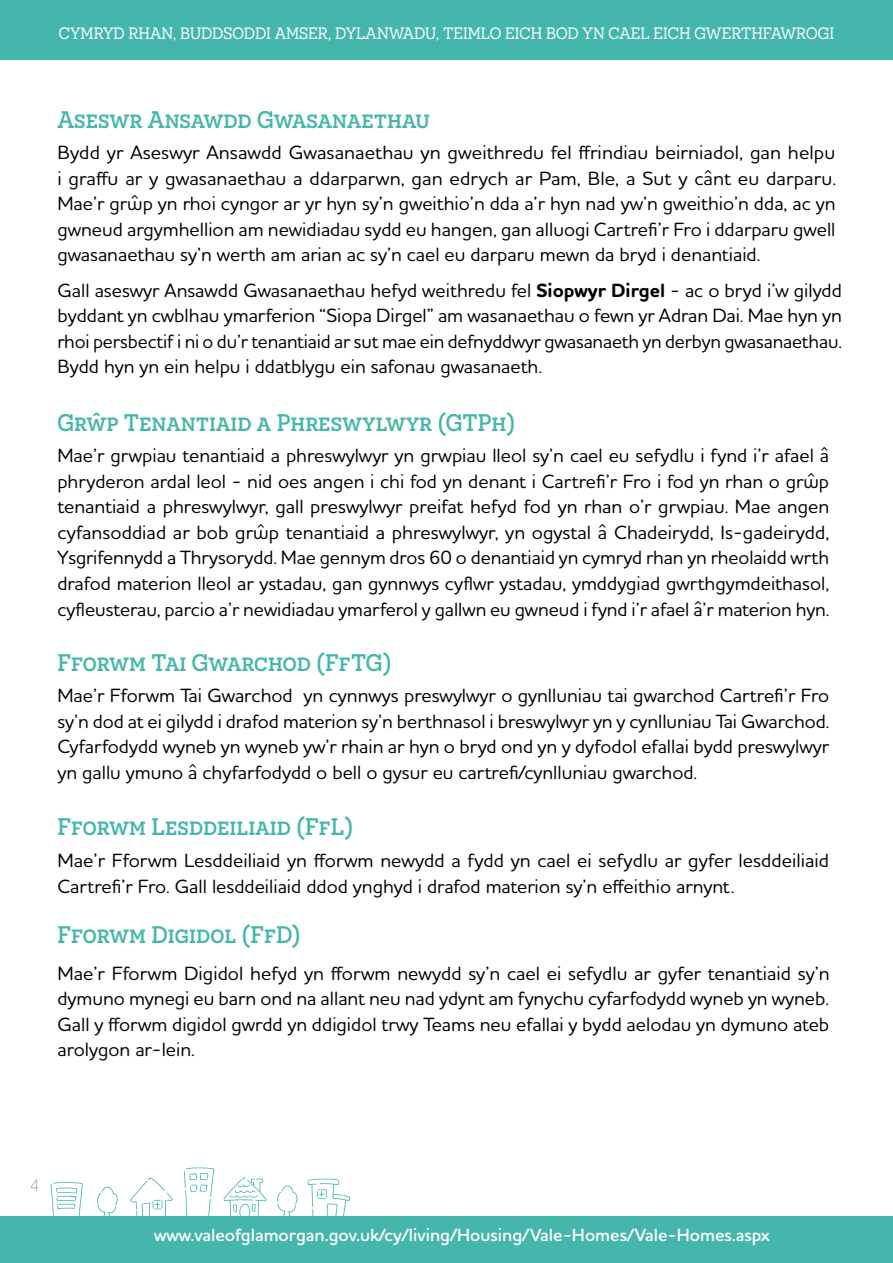
<style>
.page{position:relative;width:893px;height:1263px;background:#fff}
.page>*{position:absolute;margin:0;border:0;box-sizing:border-box;transform-origin:0 0}
.Houschka_Rounded_lig{font:500 24px "Novecentoslab";color:#44b6ac}
.Houschka_Rounded_lig-2{font:500 19.5px/25.5px "Houschka Rounded";color:#000;text-align:justify}
.Houschka_Rounded_lig-3{font:600 18px "Houschka Rounded";color:#fff}
.chapter_heading{font:16.5px "Novecentoslab";color:#fff}
.t1{font:15.75px "Shree Dev 0714";color:#99a49c}
.s1{font-weight:700}
</style>
<div class="page">
<svg style="left:51px;top:1167px;width:300px;height:49px"></svg>
<div style="left:0;top:1216px;width:893px;height:47px;background:#44b6ac"></div>
<div style="left:0;top:0;width:893px;height:60px;background:#44b6ac"></div>
<p class="chapter_heading" style="left:59px;top:23px;width:777px">CYMRYD RHAN, BUDDSODDI AMSER, DYLANWADU, TEIMLO EICH BOD YN CAEL EICH GWERTHFAWROGI</p>
<p class="Houschka_Rounded_lig" style="left:57px;top:106px;width:374px">Aseswr Ansawdd Gwasanaethau</p>
<p class="Houschka_Rounded_lig-2" style="left:57px;top:139px;width:780px">Bydd yr Aseswyr Ansawdd Gwasanaethau yn gweithredu fel ffrindiau beirniadol, gan helpu i graffu ar y gwasanaethau a ddarparwn, gan edrych ar Pam, Ble, a Sut y cânt eu darparu.<br>Mae’r grŵp yn rhoi cyngor ar yr hyn sy’n gweithio’n dda a’r hyn nad yw’n gweithio’n dda, ac yn gwneud argymhellion am newidiadau sydd eu hangen, gan alluogi Cartrefi’r Fro i ddarparu gwell gwasanaethau sy’n werth am arian ac sy’n cael eu darparu mewn da bryd i denantiaid.</p>
<p class="Houschka_Rounded_lig-2" style="left:57px;top:276px;width:786px">Gall aseswyr Ansawdd Gwasanaethau hefyd weithredu fel <span class="s1">Siopwyr Dirgel</span> - ac o bryd i’w gilydd byddant yn cwblhau ymarferion “Siopa Dirgel” am wasanaethau o fewn yr Adran Dai. Mae hyn yn rhoi persbectif i ni o du’r tenantiaid ar sut mae ein defnyddwyr gwasanaeth yn derbyn gwasanaethau.<br>Bydd hyn yn ein helpu i ddatblygu ein safonau gwasanaeth.</p>
<p class="Houschka_Rounded_lig" style="left:57px;top:409px;width:459px">Grŵp Tenantiaid a Phreswylwyr (GTPh)</p>
<p class="Houschka_Rounded_lig-2" style="left:57px;top:442px;width:773px">Mae’r grwpiau tenantiaid a phreswylwyr yn grwpiau lleol sy’n cael eu sefydlu i fynd i’r afael â phryderon ardal leol - nid oes angen i chi fod yn denant i Cartrefi’r Fro i fod yn rhan o grŵp tenantiaid a phreswylwyr, gall preswylwyr preifat hefyd fod yn rhan o’r grwpiau. Mae angen cyfansoddiad ar bob grŵp tenantiaid a phreswylwyr, yn ogystal â Chadeirydd, Is-gadeirydd, Ysgrifennydd a Thrysorydd. Mae gennym dros 60 o denantiaid yn cymryd rhan yn rheolaidd wrth drafod materion lleol ar ystadau, gan gynnwys cyflwr ystadau, ymddygiad gwrthgymdeithasol, cyfleusterau, parcio a’r newidiadau ymarferol y gallwn eu gwneud i fynd i’r afael â’r materion hyn.</p>
<p class="Houschka_Rounded_lig" style="left:57px;top:648px;width:335px">Fforwm Tai Gwarchod (FfTG)</p>
<p class="Houschka_Rounded_lig-2" style="left:57px;top:682px;width:773px">Mae’r Fforwm Tai Gwarchod yn cynnwys preswylwyr o gynlluniau tai gwarchod Cartrefi’r Fro sy’n dod at ei gilydd i drafod materion sy’n berthnasol i breswylwyr yn y cynlluniau Tai Gwarchod.<br>Cyfarfodydd wyneb yn wyneb yw’r rhain ar hyn o bryd ond yn y dyfodol efallai bydd preswylwyr yn gallu ymuno â chyfarfodydd o bell o gysur eu cartrefi/cynlluniau gwarchod.</p>
<p class="Houschka_Rounded_lig" style="left:57px;top:812px;width:297px">Fforwm Lesddeiliaid (FfL)</p>
<p class="Houschka_Rounded_lig-2" style="left:57px;top:847px;width:773px">Mae’r Fforwm Lesddeiliaid yn fforwm newydd a fydd yn cael ei sefydlu ar gyfer lesddeiliaid<br>Cartrefi’r Fro. Gall lesddeiliaid ddod ynghyd i drafod materion sy’n effeithio arnynt.</p>
<p class="Houschka_Rounded_lig" style="left:57px;top:920px;width:245px">Fforwm Digidol (FfD)</p>
<p class="Houschka_Rounded_lig-2" style="left:57px;top:960px;width:774px">Mae’r Fforwm Digidol hefyd yn fforwm newydd sy’n cael ei sefydlu ar gyfer tenantiaid sy’n dymuno mynegi eu barn ond na allant neu nad ydynt am fynychu cyfarfodydd wyneb yn wyneb.<br>Gall y fforwm digidol gwrdd yn ddigidol trwy Teams neu efallai y bydd aelodau yn dymuno ateb arolygon ar-lein.</p>
<p class="t1" style="left:30px;top:1176px;width:11px">4</p>
<p class="Houschka_Rounded_lig-3" style="left:154px;top:1223px;width:617px">www.valeofglamorgan.gov.uk/cy/living/Housing/Vale-Homes/Vale-Homes.aspx</p>
</div>
